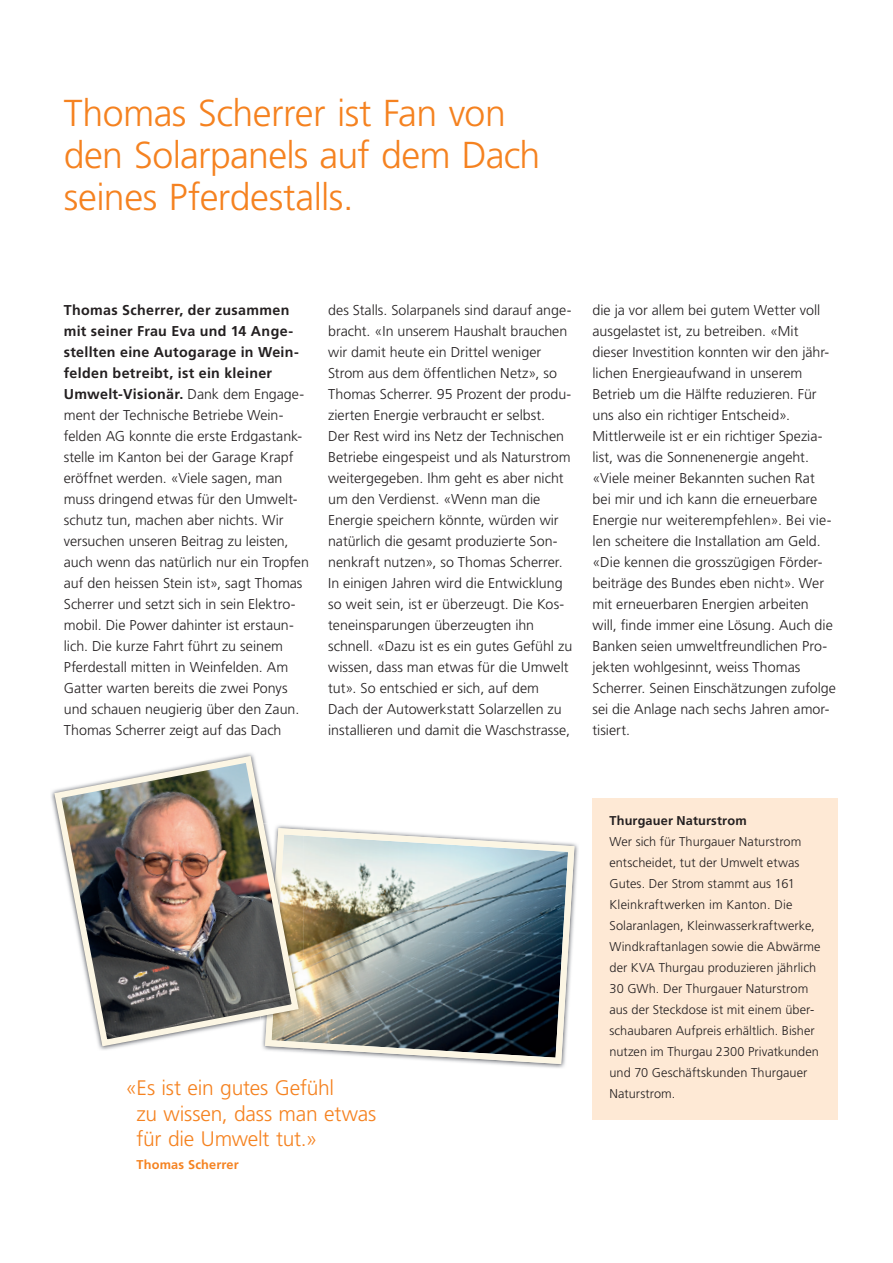
<style>
.page{position:relative;width:893px;height:1263px;background:#fff}
.page>*{position:absolute;margin:0;border:0;box-sizing:border-box;transform-origin:0 0}
.t1{font:300 37.5px/42px "Frutiger";letter-spacing:-.015em;color:#f58220}
.t2{font:300 21px/25.5px "Frutiger";letter-spacing:-.01em;color:#f58220}
.t3{font:300 14.25px/21px "Frutiger";color:#231f20}
.t4{font:300 12.75px/21px "Frutiger";letter-spacing:.005em;color:#231f20}
.t5{font:700 12.75px "Frutiger";letter-spacing:.01em;color:#231f20}
.t6{font:700 12.75px "Frutiger";letter-spacing:.015em;color:#f58220}
.s1{font-weight:700}
</style>
<div class="page">
<div style="left:592px;top:798px;width:246px;height:321px;background:#fee9d5"></div>
<img style="left:303px;top:826px;width:275px;height:242px">
<img style="left:280px;top:828px;width:294px;height:236px">
<img style="left:302px;top:828px;width:1px;height:220px">
<img style="left:51px;top:753px;width:251px;height:297px">
<h1 class="t1" style="left:64px;top:93px;width:478px">Thomas Scherrer ist Fan von den Solarpanels auf dem Dach seines Pferdestalls.</h1>
<p class="t3" style="left:64px;top:300px;width:247px"><span class="s1">Thomas Scherrer, der zusammen mit seiner Frau Eva und 14 Ange&shy;stellten eine Autogarage in Wein&shy;felden betreibt, ist ein kleiner Umwelt-Visionär.</span> Dank dem Engage&shy;ment der Technische Betriebe Wein&shy;felden AG konnte die erste Erdgastank&shy;stelle im Kanton bei der Garage Krapf eröffnet werden. «Viele sagen, man muss dringend etwas für den Umwelt&shy;schutz tun, machen aber nichts. Wir versuchen unseren Beitrag zu leisten, auch wenn das natürlich nur ein Tropfen auf den heissen Stein ist», sagt Thomas Scherrer und setzt sich in sein Elektro&shy;mobil. Die Power dahinter ist erstaun&shy;lich. Die kurze Fahrt führt zu seinem Pferdestall mitten in Weinfelden. Am Gatter warten bereits die zwei Ponys und schauen neugierig über den Zaun.<br>Thomas Scherrer zeigt auf das Dach</p>
<p class="t3" style="left:328px;top:300px;width:246px">des Stalls. Solarpanels sind darauf ange&shy;bracht. «In unserem Haushalt brauchen wir damit heute ein Drittel weniger Strom aus dem öffentlichen Netz», so Thomas Scherrer. 95 Prozent der produ&shy;zierten Energie verbraucht er selbst.<br>Der Rest wird ins Netz der Technischen Betriebe eingespeist und als Naturstrom weitergegeben. Ihm geht es aber nicht um den Verdienst. «Wenn man die Energie speichern könnte, würden wir natürlich die gesamt produzierte Son&shy;nenkraft nutzen», so Thomas Scherrer.<br>In einigen Jahren wird die Entwicklung so weit sein, ist er überzeugt. Die Kos&shy;teneinsparungen überzeugten ihn schnell. «Dazu ist es ein gutes Gefühl zu wissen, dass man etwas für die Umwelt tut». So entschied er sich, auf dem Dach der Autowerkstatt Solarzellen zu installieren und damit die Waschstrasse,</p>
<p class="t3" style="left:592px;top:300px;width:245px">die ja vor allem bei gutem Wetter voll ausgelastet ist, zu betreiben. «Mit dieser Investition konnten wir den jähr&shy;lichen Energieaufwand in unserem Betrieb um die Hälfte reduzieren. Für uns also ein richtiger Entscheid».<br>Mittlerweile ist er ein richtiger Spezia&shy;list, was die Sonnenenergie angeht. «Viele meiner Bekannten suchen Rat bei mir und ich kann die erneuerbare Energie nur weiterempfehlen». Bei vie&shy;len scheitere die Installation am Geld. «Die kennen die grosszügigen Förder&shy;beiträge des Bundes eben nicht». Wer mit er neuerbaren Energien arbeiten will, finde immer eine Lösung. Auch die Banken seien umweltfreundlichen Pro&shy;jekten wohlgesinnt, weiss Thomas Scherrer. Seinen Einschätzungen zufolge sei die An lage nach sechs Jahren amor&shy;tisiert.</p>
<h2 class="t2" style="left:137px;top:1075px;width:241px;text-indent:-11px">« Es ist ein gutes Gefühl<br>zu wissen, dass man etwas für die Umwelt tut.»</h2>
<p class="t6" style="left:137px;top:1156px;width:104px">Thomas Scherrer</p>
<p class="t5" style="left:609px;top:813px;width:139px">Thurgauer Naturstrom</p>
<p class="t4" style="left:609px;top:831px;width:213px">Wer sich für Thurgauer Naturstrom entscheidet, tut der Umwelt etwas Gutes. Der Strom stammt aus 161<br>Kleinkraftwerken im Kanton. Die Solaranlagen, Kleinwasserkraftwerke, Windkraftanlagen sowie die Abwärme der KVA Thurgau produzieren jährlich 30 GWh. Der Thurgauer Naturstrom aus der Steckdose ist mit einem über&shy;schaubaren Aufpreis erhältlich. Bisher nutzen im Thurgau 2300 Privatkunden und 70 Geschäftskunden Thurgauer Naturstrom.</p>
</div>
